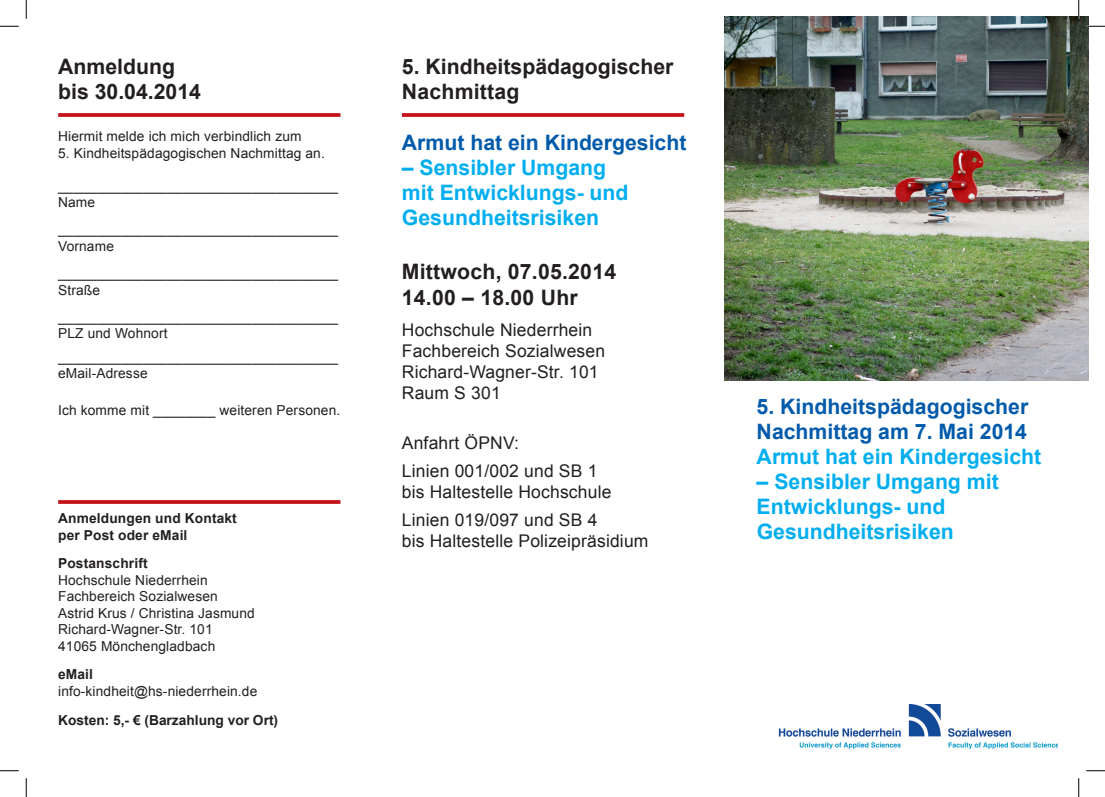
<style>
.page{position:relative;width:1105px;height:797px;background:#fff}
.page>*{position:absolute;margin:0;border:0;box-sizing:border-box;transform-origin:0 0}
.t1{font:700 21.25px/25px "Arial";color:#00aeef}
.t2{font:700 21.25px/25.5px "Arial";color:#231f20}
.t3{font:700 21.25px/25px "Arial";color:#015aaa}
.t4{font:17.5px/21px "Arial";letter-spacing:.01em;color:#231f20}
.t5{font:13.75px/16.5px "Arial";letter-spacing:.01em;color:#231f20}
.t6{font:700 13.75px/16.5px "Arial";letter-spacing:.01em;color:#231f20}
</style>
<div class="page">
<img style="left:725px;top:16px;width:364px;height:364px">
<img style="left:778px;top:704px;width:280px;height:45px">
<svg style="left:402px;top:113px;width:282px;height:4px"></svg>
<svg style="left:58px;top:113px;width:282px;height:4px"></svg>
<svg style="left:58px;top:500px;width:282px;height:4px"></svg>
<svg style="left:0;top:25px;width:19px;height:2px"></svg>
<svg style="left:1086px;top:25px;width:19px;height:2px"></svg>
<svg style="left:0;top:770px;width:19px;height:1px"></svg>
<svg style="left:1086px;top:770px;width:19px;height:1px"></svg>
<svg style="left:25px;top:0;width:2px;height:19px"></svg>
<svg style="left:25px;top:778px;width:2px;height:19px"></svg>
<svg style="left:1078px;top:0;width:1px;height:19px"></svg>
<svg style="left:1078px;top:778px;width:1px;height:19px"></svg>
<h1 class="t2" style="left:58px;top:54px;width:144px">Anmeldung bis 30.04.2014</h1>
<p class="t5" style="left:58px;top:128px;width:245px">Hiermit melde ich mich verbindlich zum</p>
<p class="t5" style="left:58px;top:145px;width:268px">5. Kindheitspädagogischen Nachmittag an.</p>
<p class="t5" style="left:58px;top:178px;width:282px">____________________________________<br>Name</p>
<p class="t5" style="left:58px;top:221px;width:282px">____________________________________<br>Vorname</p>
<p class="t5" style="left:58px;top:265px;width:282px">____________________________________<br>Straße</p>
<p class="t5" style="left:58px;top:309px;width:282px">____________________________________<br>PLZ und Wohnort</p>
<p class="t5" style="left:58px;top:349px;width:282px">____________________________________ eMail-Adresse</p>
<p class="t5" style="left:58px;top:402px;width:284px">Ich komme mit ________ weiteren Personen.</p>
<p class="t6" style="left:58px;top:511px;width:180px">Anmeldungen und Kontakt per Post oder eMail</p>
<p class="t6" style="left:58px;top:556px;width:91px">Postanschrift</p>
<p class="t5" style="left:58px;top:572px;width:198px">Hochschule Niederrhein<br>Fachbereich Sozialwesen<br>Astrid Krus / Christina Jasmund<br>Richard-Wagner-Str. 101<br>41065 Mönchengladbach</p>
<p class="t6" style="left:58px;top:667px;width:36px">eMail</p>
<p class="t5" style="left:58px;top:683px;width:201px">info-kindheit@hs-niederrhein.de</p>
<p class="t6" style="left:58px;top:712px;width:222px">Kosten: 5,- € (Barzahlung vor Ort)</p>
<h1 class="t2" style="left:402px;top:54px;width:273px">5. Kindheitspädagogischer<br>Nachmittag</h1>
<h1 class="t3" style="left:402px;top:130px;width:286px">Armut hat ein Kindergesicht</h1>
<h1 class="t1" style="left:402px;top:155px;width:228px">– Sensibler Umgang mit Entwicklungs- und<br>Gesundheitsrisiken</h1>
<h1 class="t2" style="left:402px;top:260px;width:216px">Mittwoch, 07.05.2014<br>14.00 – 18.00 Uhr</h1>
<p class="t4" style="left:402px;top:320px;width:205px">Hochschule Niederrhein<br>Fachbereich Sozialwesen<br>Richard-Wagner-Str. 101<br>Raum S 301</p>
<p class="t4" style="left:402px;top:428px;width:197px;line-height:28.1px">Anfahrt ÖPNV:<br>Linien 001/002 und SB 1</p>
<p class="t4" style="left:402px;top:477px;width:211px;line-height:28.1px">bis Haltestelle Hochschule<br>Linien 019/097 und SB 4</p>
<p class="t4" style="left:402px;top:530px;width:248px">bis Haltestelle Polizeipräsidium</p>
<h1 class="t3" style="left:757px;top:395px;width:273px">5. Kindheitspädagogischer<br>Nachmittag am 7. Mai 2014</h1>
<h1 class="t1" style="left:757px;top:445px;width:286px">Armut hat ein Kindergesicht</h1>
<h1 class="t1" style="left:757px;top:470px;width:244px">– Sensibler Umgang mit<br>Entwicklungs- und<br>Gesundheitsrisiken</h1>
</div>
